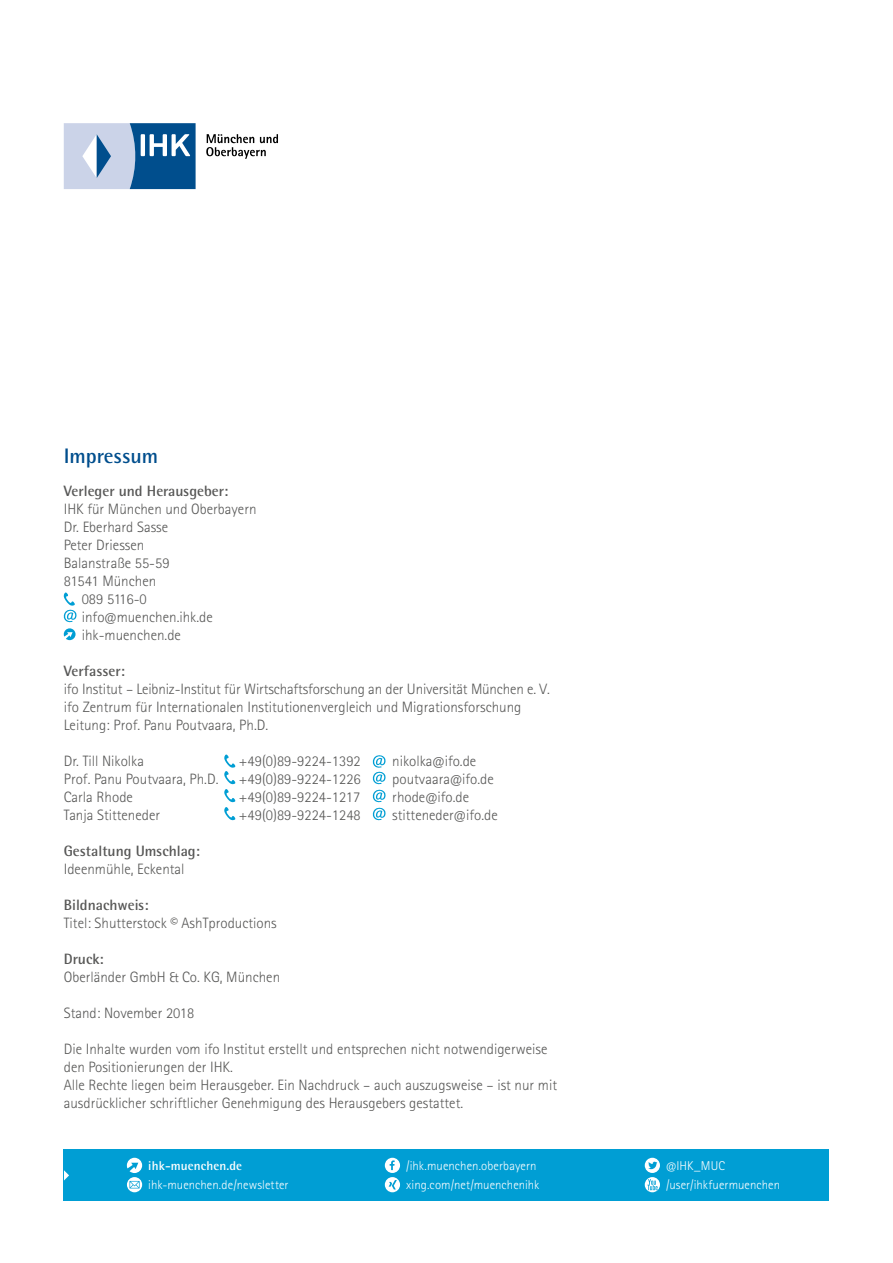
<style>
.page{position:relative;width:893px;height:1263px;background:#fff}
.page>*{position:absolute;margin:0;border:0;box-sizing:border-box;transform-origin:0 0}
.t1{font:700 21px "Rotis Semi Sans Std";color:#004e8d}
.t2{font:300 15px/18px "Rotis Sans Serif Std";color:#575756}
.t3{font:700 15px "Rotis Semi Sans Std";color:#575756}
.t4{font:300 12.75px/19px "Rotis Sans Serif Std";letter-spacing:.005em;color:#fff}
.t5{font:700 12.75px "Rotis Semi Sans Std";letter-spacing:.01em;color:#fff}
</style>
<div class="page">
<svg style="left:64px;top:123px;width:132px;height:66px;background:#769cc2"></svg>
<svg style="left:206px;top:134px;width:72px;height:25px"></svg>
<div style="left:64px;top:1149px;width:765px;height:52px;background:#009ed4"></div>
<svg style="left:64px;top:1170px;width:5px;height:10px"></svg>
<div style="left:385px;top:1177px;width:15px;height:15px;background:#fff;border-radius:50%"></div>
<svg style="left:385px;top:1180px;width:12px;height:9px"></svg>
<svg style="left:127px;top:1177px;width:15px;height:15px"></svg>
<svg style="left:129px;top:1181px;width:14px;height:7px"></svg>
<svg style="left:127px;top:1158px;width:16px;height:15px"></svg>
<svg style="left:645px;top:1158px;width:15px;height:15px"></svg>
<svg style="left:648px;top:1162px;width:9px;height:7px"></svg>
<svg style="left:645px;top:1177px;width:15px;height:15px"></svg>
<svg style="left:647px;top:1179px;width:11px;height:11px"></svg>
<div style="left:385px;top:1158px;width:15px;height:15px;background:#fff;border-radius:50%"></div>
<svg style="left:386px;top:1160px;width:9px;height:10px"></svg>
<svg style="left:63px;top:592px;width:14px;height:48px"></svg>
<svg style="left:224px;top:754px;width:12px;height:66px"></svg>
<svg style="left:372px;top:755px;width:14px;height:66px"></svg>
<h1 class="t1" style="left:64px;top:443px;width:96px">Impressum</h1>
<p class="t3" style="left:64px;top:482px;width:166px">Verleger und Herausgeber:</p>
<p class="t2" style="left:64px;top:500px;width:194px">IHK für München und Oberbayern</p>
<p class="t2" style="left:64px;top:518px;width:106px">Dr. Eberhard Sasse</p>
<p class="t2" style="left:64px;top:536px;width:82px">Peter Driessen</p>
<p class="t2" style="left:64px;top:554px;width:107px">Balanstraße 55-59</p>
<p class="t2" style="left:64px;top:572px;width:94px">81541 München</p>
<p class="t2" style="left:82px;top:590px;width:66px">089 5116-0</p>
<p class="t2" style="left:82px;top:608px;width:133px">info@muenchen.ihk.de</p>
<p class="t2" style="left:82px;top:626px;width:101px">ihk-muenchen.de</p>
<p class="t3" style="left:64px;top:662px;width:63px">Verfasser:</p>
<p class="t2" style="left:64px;top:680px;width:487px">ifo Institut – Leibniz-Institut für Wirtschaftsforschung an der Universität München e. V. ifo Zentrum für Internationalen Institutionenvergleich und Migrationsforschung<br>Leitung: Prof. Panu Poutvaara, Ph.D.</p>
<p class="t2" style="left:64px;top:752px;width:82px">Dr. Till Nikolka</p>
<p class="t2" style="left:239px;top:752px;width:123px">+49(0)89-9224-1392</p>
<p class="t2" style="left:392px;top:752px;width:86px">nikolka@ifo.de</p>
<p class="t2" style="left:64px;top:770px;width:156px">Prof. Panu Poutvaara, Ph.D.</p>
<p class="t2" style="left:239px;top:770px;width:123px">+49(0)89-9224-1226</p>
<p class="t2" style="left:392px;top:770px;width:103px">poutvaara@ifo.de</p>
<p class="t2" style="left:64px;top:788px;width:71px">Carla Rhode</p>
<p class="t2" style="left:239px;top:788px;width:123px">+49(0)89-9224-1217</p>
<p class="t2" style="left:392px;top:788px;width:78px">rhode@ifo.de</p>
<p class="t2" style="left:64px;top:806px;width:98px">Tanja Stitteneder</p>
<p class="t2" style="left:239px;top:806px;width:123px">+49(0)89-9224-1248</p>
<p class="t2" style="left:392px;top:806px;width:107px">stitteneder@ifo.de</p>
<p class="t3" style="left:64px;top:842px;width:138px">Gestaltung Umschlag:</p>
<p class="t2" style="left:64px;top:860px;width:122px">Ideenmühle, Eckental</p>
<p class="t3" style="left:64px;top:896px;width:86px">Bildnachweis:</p>
<p class="t2" style="left:64px;top:914px;width:215px">Titel: Shutterstock © AshTproductions</p>
<p class="t3" style="left:64px;top:950px;width:42px">Druck:</p>
<p class="t2" style="left:64px;top:968px;width:218px">Oberländer GmbH &amp; Co. KG, München</p>
<p class="t2" style="left:64px;top:1004px;width:132px">Stand: November 2018</p>
<p class="t2" style="left:64px;top:1040px;width:495px">Die Inhalte wurden vom ifo Institut erstellt und entsprechen nicht notwendigerweise den Positionierungen der IHK.<br>Alle Rechte liegen beim Herausgeber. Ein Nachdruck – auch auszugsweise – ist nur mit ausdrücklicher schriftlicher Genehmigung des Herausgebers gestattet.</p>
<p class="t5" style="left:148px;top:1157px;width:95px">ihk-muenchen.de</p>
<p class="t4" style="left:148px;top:1175px;width:142px">ihk-muenchen.de/newsletter</p>
<p class="t5" style="left:160px;top:1157px;width:95px">ihk-muenchen.de</p>
<p class="t4" style="left:160px;top:1175px;width:142px">ihk-muenchen.de/newsletter</p>
<p class="t4" style="left:403px;top:1156px;width:138px">/ihk.muenchen.oberbayern xing.com/net/muenchenihk</p>
<p class="t4" style="left:406px;top:1156px;width:132px">/ihk.muenchen.oberbayern</p>
<p class="t4" style="left:403px;top:1175px;width:135px">xing.com/net/muenchenihk</p>
<p class="t4" style="left:666px;top:1156px;width:115px">@IHK_MUC /user/ihkfuermuenchen</p>
</div>
